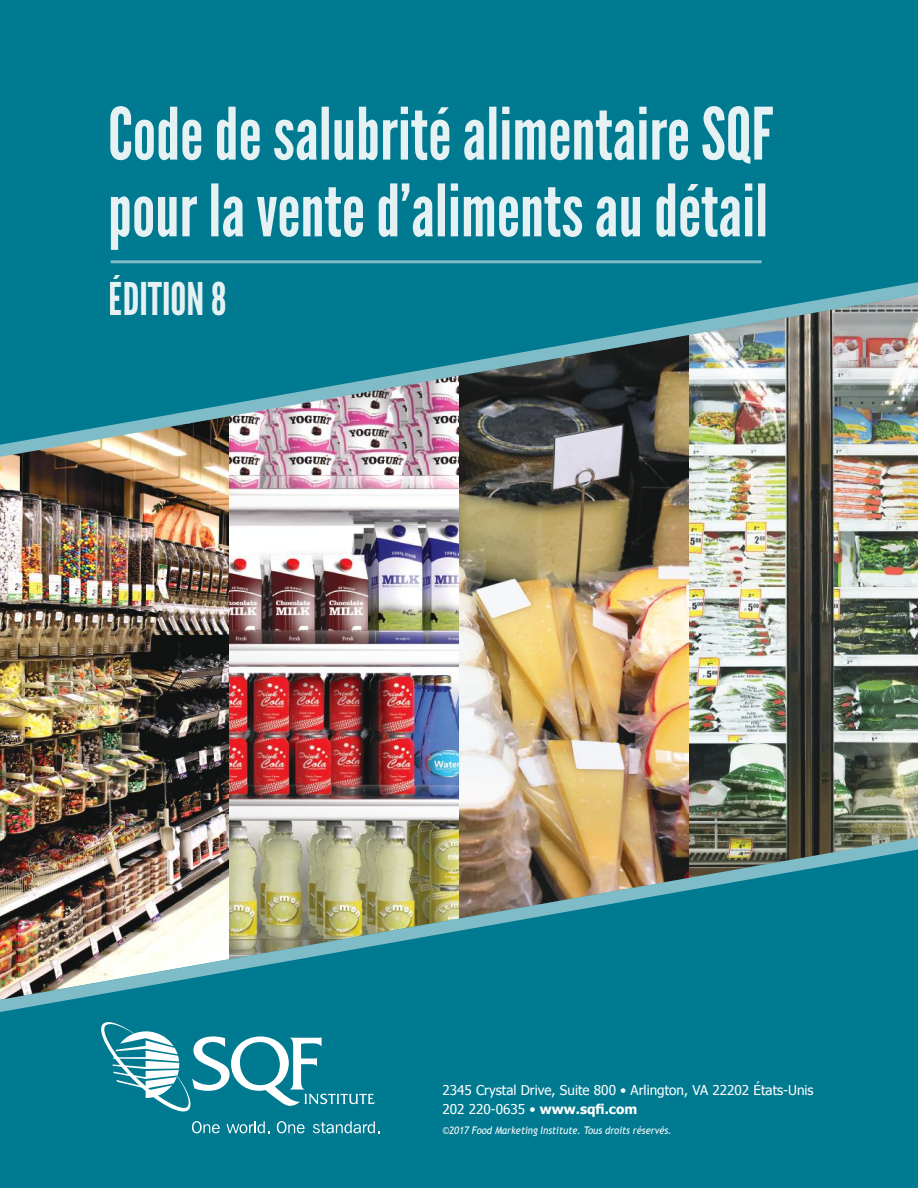
<style>
.page{position:relative;width:918px;height:1188px;background:#fff}
.page>*{position:absolute;margin:0;border:0;box-sizing:border-box;transform-origin:0 0}
.t1{font:72px/76.8px "League Gothic";color:#fff}
.t2{font:45px "League Gothic";color:#fff}
.t3{font:13.5px/19.5px "Tahoma";color:#fff}
.t4{font:italic 10.5px "Trebuchet MS";color:#fff;scale:.9 1}
.s1{font-weight:700}
</style>
<div class="page">
<img style="left:688px;top:462px;width:230px;height:370px">
<img style="left:0;top:462px;width:230px;height:370px">
<img style="left:230px;top:462px;width:229px;height:370px">
<img style="left:459px;top:462px;width:229px;height:370px">
<div style="left:0;top:0;width:918px;height:277px;background:#007a91"></div>
<div style="left:0;top:1017px;width:918px;height:171px;background:#007a91"></div>
<img style="left:0;top:277px;width:918px;height:185px">
<hr style="left:111px;top:260px;width:651px;height:3px;background:#fff">
<img style="left:0;top:832px;width:918px;height:185px">
<svg style="left:96px;top:1019px;width:284px;height:114px;background:#2e92a5"></svg>
<h1 class="t1" style="left:108px;top:97px;width:667px">Code de salubrité alimentaire SQF pour la vente d’aliments au détail</h1>
<h2 class="t2" style="left:109px;top:273px;width:119px">ÉDITION8</h2>
<p class="t3" style="left:443px;top:1079px;width:373px">2345 Crystal Drive, Suite 800 • Arlington, VA 22202 États-Unis<br>202 220-0635 • <span class="s1">www.sqfi.com</span></p>
<p class="t4" style="left:443px;top:1124px;width:256px">©2017 Food Marketing Institute. Tous droits réservés.</p>
</div>
